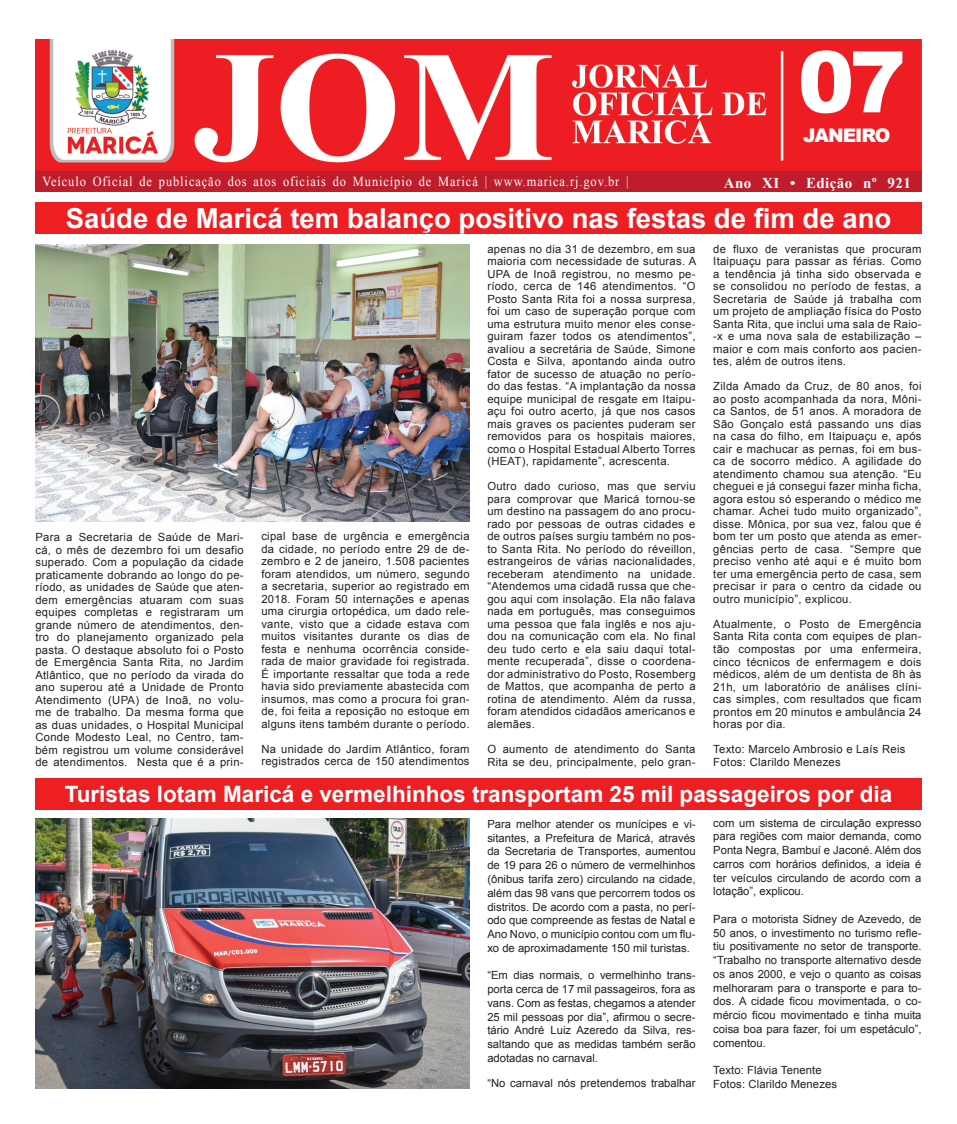
<style>
.page{position:relative;width:957px;height:1124px;background:#fff}
.page>*{position:absolute;margin:0;border:0;box-sizing:border-box;transform-origin:0 0}
.t1{font:900 85px "Arial";color:#fff}
.t2{font:700 27.5px "Arial";color:#fff}
.t3{font:700 22.5px "Arial";color:#fff}
.t4{font:900 18.75px "Arial";letter-spacing:-.05em;color:#fff}
.t5{font:700 15px "Times New Roman";letter-spacing:.025em;color:#fff}
.t6{font:13.75px "Times New Roman";letter-spacing:.075em;color:#fff;scale:.9 1}
.t7{font:11.25px/12.5px "Arial";letter-spacing:.025em;color:#231f20;text-align:justify}
.t8{font:11.25px "Arial";color:#231f20}
</style>
<div class="page">
<div style="left:35px;top:202px;width:886px;height:32px;background:#ee1f23"></div>
<img style="left:35px;top:244px;width:435px;height:277px">
<div style="left:35px;top:777px;width:886px;height:32px;background:#ee1f23"></div>
<img style="left:35px;top:818px;width:435px;height:270px">
<img style="left:35px;top:39px;width:886px;height:152px">
<h1 class="t1" style="left:797px;top:20px;width:110px">07</h1>
<h3 class="t4" style="left:803px;top:121px;width:89px">JANEIRO</h3>
<p class="t6" style="left:43px;top:172px;width:653px">Veículo Oficial de publicação dos atos oficiais do Município de Maricá | www.marica.rj.gov.br |</p>
<h3 class="t5" style="left:724px;top:172px;width:188px">Ano XI • Edição nº 921</h3>
<h2 class="t2" style="left:66px;top:200px;width:827px">Saúde de Maricá tem balanço positivo nas festas de fim de ano</h2>
<p class="t7" style="left:713px;top:243px;width:210px">de fluxo de veranistas que procuram Itaipuaçu para passar as férias. Como a tendência já tinha sido observada e se consolidou no período de festas, a Secretaria de Saúde já trabalha com um projeto de ampliação física do Posto Santa Rita, que inclui uma sala de Raio--x e uma nova sala de estabilização – maior e com mais conforto aos pacien&shy;tes, além de outros itens.</p>
<p class="t7" style="left:713px;top:380px;width:210px">Zilda Amado da Cruz, de 80 anos, foi ao posto acompanhada da nora, Môni&shy;ca Santos, de 51 anos. A moradora de São Gonçalo está passando uns dias na casa do filho, em Itaipuaçu e, após cair e machucar as pernas, foi em bus&shy;ca de socorro médico. A agilidade do atendimento chamou sua atenção. “Eu cheguei e já consegui fazer minha ficha, agora estou só esperando o médico me chamar. Achei tudo muito organizado”, disse. Mônica, por sua vez, falou que é bom ter um posto que atenda as emer&shy;gências perto de casa. “Sempre que preciso venho até aqui e é muito bom ter uma emergência perto de casa, sem precisar ir para o centro da cidade ou outro município”, explicou.</p>
<p class="t7" style="left:713px;top:617px;width:210px">Atualmente, o Posto de Emergência Santa Rita conta com equipes de plan&shy;tão compostas por uma enfermeira, cinco técnicos de enfermagem e dois médicos, além de um dentista de 8h às 21h, um laboratório de análises clíni&shy;cas simples, com resultados que ficam prontos em 20 minutos e ambulância 24 horas por dia.</p>
<p class="t7" style="left:713px;top:742px;width:194px">Texto: Marcelo Ambrosio e Laís Reis<br>Fotos: Clarildo Menezes</p>
<p class="t7" style="left:487px;top:242px;width:210px">apenas no dia 31 de dezembro, em sua maioria com necessidade de suturas. A UPA de Inoã registrou, no mesmo pe&shy;ríodo, cerca de 146 atendimentos. “O Posto Santa Rita foi a nossa surpresa, foi um caso de superação porque com uma estrutura muito menor eles conse&shy;guiram fazer todos os atendimentos”, avaliou a secretária de Saúde, Simone Costa e Silva, apontando ainda outro fator de sucesso de atuação no perío&shy;do das festas. “A implantação da nossa equipe municipal de resgate em Itaipu&shy;açu foi outro acerto, já que nos casos mais graves os pacientes puderam ser removidos para os hospitais maiores, como o Hospital Estadual Alberto Torres (HEAT), rapidamente”, acrescenta.</p>
<p class="t7" style="left:487px;top:480px;width:210px">Outro dado curioso, mas que serviu para comprovar que Maricá tornou-se um destino na passagem do ano procu&shy;rado por pessoas de outras cidades e de outros países surgiu também no pos&shy;to Santa Rita. No período do réveillon, estrangeiros de várias nacionalidades, receberam atendimento na unidade. “Atendemos uma cidadã russa que che&shy;gou aqui com insolação. Ela não falava nada em português, mas conseguimos uma pessoa que fala inglês e nos aju&shy;dou na comunicação com ela. No final deu tudo certo e ela saiu daqui total&shy;mente recuperada”, disse o coordena&shy;dor administrativo do Posto, Rosemberg de Mattos, que acompanha de perto a rotina de atendimento. Além da russa, foram atendidos cidadãos americanos e alemães.</p>
<p class="t7" style="left:487px;top:742px;width:210px">O aumento de atendimento do Santa<br>Rita se deu, principalmente, pelo gran-</p>
<p class="t7" style="left:261px;top:530px;width:210px">cipal base de urgência e emergência da cidade, no período entre 29 de de&shy;zembro e 2 de janeiro, 1.508 pacientes foram atendidos, um número, segundo a secretaria, superior ao registrado em 2018. Foram 50 internações e apenas uma cirurgia ortopédica, um dado rele&shy;vante, visto que a cidade estava com muitos visitantes durante os dias de festa e nenhuma ocorrência conside&shy;rada de maior gravidade foi registrada.<br>É importante ressaltar que toda a rede havia sido previamente abastecida com insumos, mas como a procura foi gran&shy;de, foi feita a reposição no estoque em alguns itens também durante o período.</p>
<p class="t7" style="left:261px;top:742px;width:210px">Na unidade do Jardim Atlântico, foram registrados cerca de 150 atendimentos</p>
<p class="t7" style="left:35px;top:531px;width:210px">Para a Secretaria de Saúde de Mari&shy;cá, o mês de dezembro foi um desafio superado. Com a população da cidade praticamente dobrando ao longo do pe&shy;ríodo, as unidades de Saúde que aten&shy;dem emergências atuaram com suas equipes completas e registraram um grande número de atendimentos, den&shy;tro do planejamento organizado pela pasta. O destaque absoluto foi o Posto de Emergência Santa Rita, no Jardim Atlântico, que no período da virada do ano superou até a Unidade de Pronto Atendimento (UPA) de Inoã, no volu&shy;me de trabalho. Da mesma forma que as duas unidades, o Hospital Municipal Conde Modesto Leal, no Centro, tam&shy;bém registrou um volume considerável de atendimentos. Nesta que é a prin-</p>
<h3 class="t3" style="left:65px;top:778px;width:829px">Turistas lotam Maricá e vermelhinhos transportam 25 mil passageiros por dia</h3>
<p class="t7" style="left:487px;top:817px;width:210px;line-height:13.8px">Para melhor atender os munícipes e vi&shy;sitantes, a Prefeitura de Maricá, através da Secretaria de Transportes, aumentou de 19 para 26 o número de vermelhinhos (ônibus tarifa zero) circulando na cidade, além das 98 vans que percorrem todos os distritos. De acordo com a pasta, no perí&shy;odo que compreende as festas de Natal e Ano Novo, o município contou com um flu&shy;xo de aproximadamente 150 mil turistas.</p>
<p class="t7" style="left:487px;top:968px;width:210px;line-height:13.8px">“Em dias normais, o vermelhinho trans&shy;porta cerca de 17 mil passageiros, fora as vans. Com as festas, chegamos a atender 25 mil pessoas por dia”, afirmou o secre&shy;tário André Luiz Azeredo da Silva, res&shy;saltando que as medidas também serão adotadas no carnaval.</p>
<p class="t8" style="left:487px;top:1075px;width:210px">“No carnaval nós pretendemos trabalhar</p>
<p class="t7" style="left:713px;top:815px;width:210px;line-height:13.8px">com um sistema de circulação expresso para regiões com maior demanda, como Ponta Negra, Bambuí e Jaconé. Além dos carros com horários definidos, a ideia é ter veículos circulando de acordo com a lotação”, explicou.</p>
<p class="t7" style="left:713px;top:912px;width:210px;line-height:13.8px">Para o motorista Sidney de Azevedo, de 50 anos, o investimento no turismo refle&shy;tiu positivamente no setor de transporte. “Trabalho no transporte alternativo desde os anos 2000, e vejo o quanto as coisas melhoraram para o transporte e para to&shy;dos. A cidade ficou movimentada, o co&shy;mércio ficou movimentado e tinha muita coisa boa para fazer, foi um espetáculo”, comentou.</p>
<p class="t7" style="left:713px;top:1063px;width:125px;line-height:13.8px">Texto: Flávia Tenente<br>Fotos: Clarildo Menezes</p>
</div>
